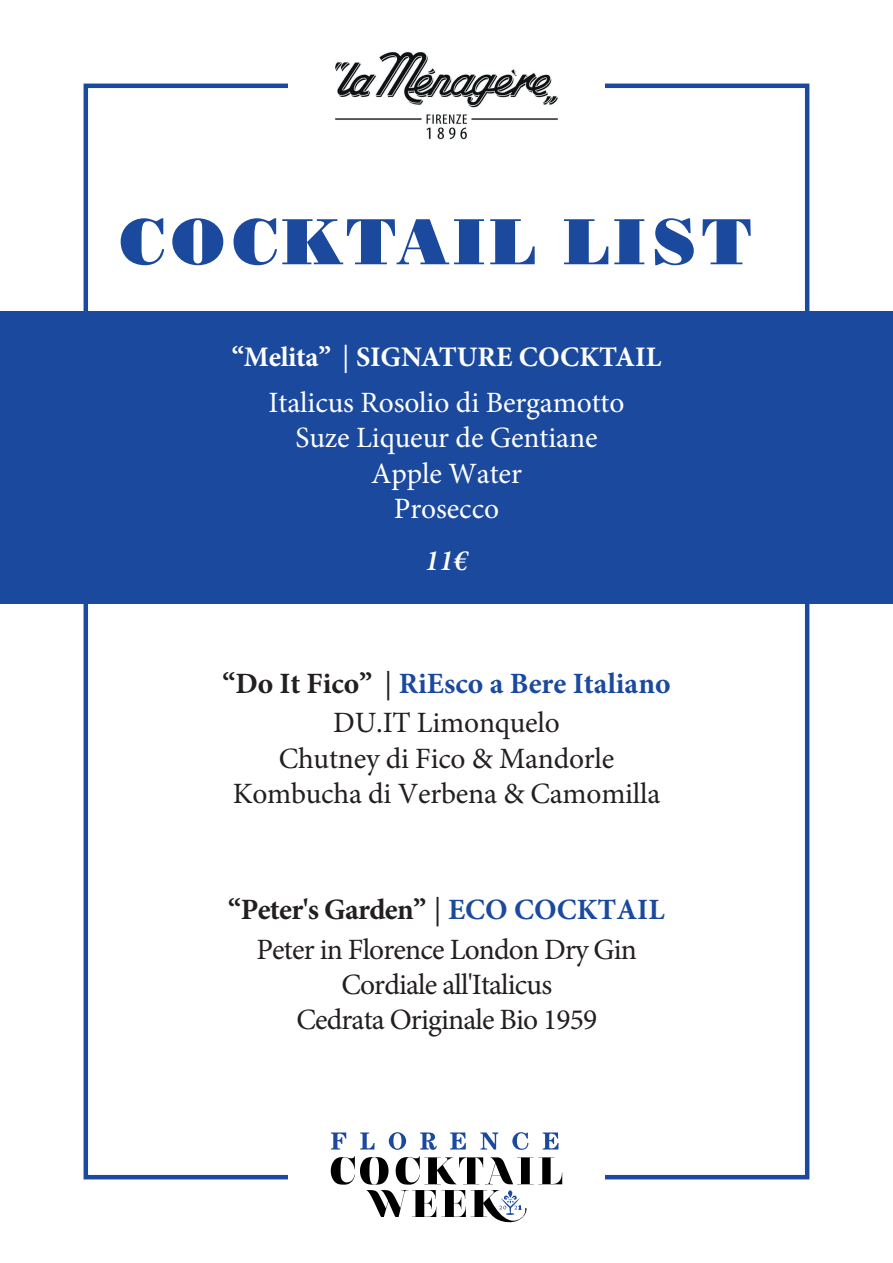
<style>
.page{position:relative;width:893px;height:1263px;background:#fff}
.page>*{position:absolute;margin:0;border:0;box-sizing:border-box;transform-origin:0 0}
.t1{font:64.95px "Bodoni Std Poster";letter-spacing:.06em;color:#1a499d}
.t2{font:29.55px/39.3px "Minion Pro";letter-spacing:-.03em;color:#231f20;text-align:center}
.t3{font:29.55px/35.4px "Minion Pro";letter-spacing:-.005em;color:#fff;text-align:center}
.t4{font:29.55px/35.4px "Minion Pro";letter-spacing:-.01em;color:#231f20;text-align:center}
.t5{font:700 29.55px/39.3px "Minion Pro";color:#1a499d;text-align:center}
.t6{font:italic 600 29.55px "Minion Pro";color:#fff}
.t7{font:700 28.35px "Minion Pro";letter-spacing:-.005em;color:#fff}
.s1{font-weight:400}
.s2{color:#231f20}
.s3{font-weight:400;color:#231f20}
.s4{font-weight:700}
.s5{font-weight:700;color:#1a499d}
</style>
<div class="page">
<div style="left:0;top:311px;width:893px;height:293px;background:#1a499d"></div>
<svg style="left:331px;top:1132px;width:15px;height:17px"></svg>
<svg style="left:360px;top:1132px;width:15px;height:17px"></svg>
<svg style="left:389px;top:1132px;width:17px;height:18px"></svg>
<svg style="left:420px;top:1132px;width:17px;height:18px"></svg>
<svg style="left:450px;top:1132px;width:16px;height:17px"></svg>
<svg style="left:480px;top:1132px;width:18px;height:17px"></svg>
<svg style="left:512px;top:1132px;width:16px;height:18px"></svg>
<svg style="left:543px;top:1132px;width:15px;height:17px"></svg>
<svg style="left:331px;top:1156px;width:58px;height:28px"></svg>
<svg style="left:396px;top:1156px;width:166px;height:28px"></svg>
<svg style="left:366px;top:1190px;width:70px;height:27px"></svg>
<svg style="left:442px;top:1190px;width:84px;height:32px"></svg>
<img style="left:335px;top:52px;width:223px;height:88px">
<h1 class="t1" style="left:119px;top:202px;width:634px">COCKTAIL LIST</h1>
<p class="t7" style="left:232px;top:337px;width:431px">“Melita” <span class="s1">|</span> SIGNATURE COCKTAIL</p>
<p class="t3" style="left:269px;top:385px;width:357px">Italicus Rosolio di Bergamotto<br>Suze Liqueur de Gentiane<br>Apple Water<br>Prosecco</p>
<p class="t6" style="left:425px;top:540px;width:45px">11€</p>
<p class="t5" style="left:222px;top:664px;width:450px"><span class="s2">“Do It Fico”</span> <span class="s3">|</span> RiEsco a Bere Italiano<br><span class="s3">DU.IT Limonquelo</span></p>
<p class="t4" style="left:233px;top:741px;width:429px">Chutney di Fico &amp; Mandorle<br>Kombucha di Verbena &amp; Camomilla</p>
<p class="t2" style="left:228px;top:890px;width:438px"><span class="s4">“Peter's Garden”</span> | <span class="s5">ECO COCKTAIL<br></span>Peter in Florence London Dry Gin</p>
<p class="t2" style="left:296px;top:967px;width:302px;line-height:35.4px">Cordiale all'Italicus<br>Cedrata Originale Bio 1959</p>
</div>
